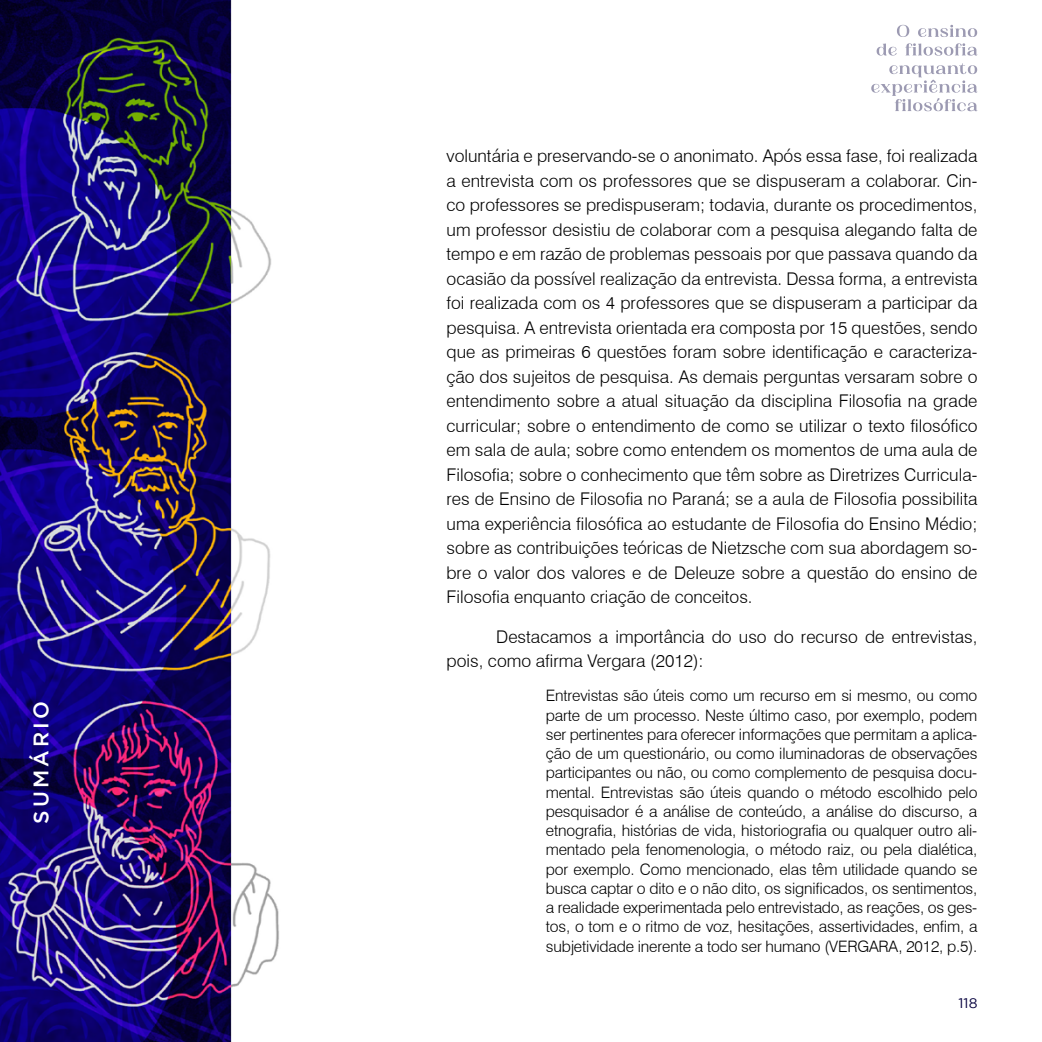
<style>
.page{position:relative;width:1042px;height:1042px;background:#fff}
.page>*{position:absolute;margin:0;border:0;box-sizing:border-box;transform-origin:0 0}
.t1{font:500 21px "Gotham";letter-spacing:.15em;color:#fff}
.t2{font:300 17.5px/24.5px "Swiss 721 BT";color:#000;text-align:justify}
.t3{font:300 15.75px/19.2px "Swiss 721 BT";letter-spacing:-.01em;color:#000;text-align:justify}
.t4{font:14px "Gotham";color:#06003e}
</style>
<div class="page">
<img style="left:0;top:0;width:279px;height:1042px">
<svg style="left:897px;top:25px;width:12px;height:12px"></svg>
<svg style="left:918px;top:25px;width:59px;height:12px"></svg>
<svg style="left:876px;top:44px;width:21px;height:12px"></svg>
<svg style="left:905px;top:43px;width:72px;height:13px"></svg>
<svg style="left:871px;top:63px;width:106px;height:48px"></svg>
<p class="t1" style="left:29px;top:823px;width:124px;rotate:-90deg">SUMÁRIO</p>
<p class="t2" style="left:446px;top:144px;width:532px">voluntária e preservando-se o anonimato. Após essa fase, foi realizada a entrevista com os professores que se dispuseram a colaborar. Cin&shy;co professores se predispuseram; todavia, durante os procedimentos, um professor desistiu de colaborar com a pesquisa alegando falta de tempo e em razão de problemas pessoais por que passava quando da ocasião da possível realização da entrevista. Dessa forma, a entrevista foi realizada com os 4 professores que se dispuseram a participar da pesquisa. A entrevista orientada era composta por 15 questões, sendo que as primeiras 6 questões foram sobre identificação e caracteriza&shy;ção dos sujeitos de pesquisa. As demais perguntas versaram sobre o entendimento sobre a atual situação da disciplina Filosofia na grade curricular; sobre o entendimento de como se utilizar o texto filosófico em sala de aula; sobre como entendem os momentos de uma aula de Filosofia; sobre o conhecimento que têm sobre as Diretrizes Curricula&shy;res de Ensino de Filosofia no Paraná; se a aula de Filosofia possibilita uma experiência filosófica ao estudante de Filosofia do Ensino Médio; sobre as contribuições teóricas de Nietzsche com sua abordagem so&shy;bre o valor dos valores e de Deleuze sobre a questão do ensino de Filosofia enquanto criação de conceitos.</p>
<p class="t2" style="left:446px;top:624px;width:532px;text-indent:50px">Destacamos a importância do uso do recurso de entrevistas, pois, como afirma Vergara (2012):</p>
<p class="t3" style="left:546px;top:686px;width:433px">Entrevistas são úteis como um recurso em si mesmo, ou como parte de um processo. Neste último caso, por exemplo, podem ser pertinentes para oferecer informações que permitam a aplica&shy;ção de um questionário, ou como iluminadoras de observações participantes ou não, ou como complemento de pesquisa docu&shy;mental. Entrevistas são úteis quando o método escolhido pelo pesquisador é a análise de conteúdo, a análise do discurso, a etnografia, histórias de vida, historiografia ou qualquer outro ali&shy;mentado pela fenomenologia, o método raiz, ou pela dialética, por exemplo. Como mencionado, elas têm utilidade quando se busca captar o dito e o não dito, os significados, os sentimentos, a realidade experimentada pelo entrevistado, as reações, os ges&shy;tos, o tom e o ritmo de voz, hesitações, assertividades, enfim, a subjetividade inerente a todo ser humano (VERGARA, 2012, p.5).</p>
<p class="t4" style="left:958px;top:996px;width:20px">118</p>
</div>
